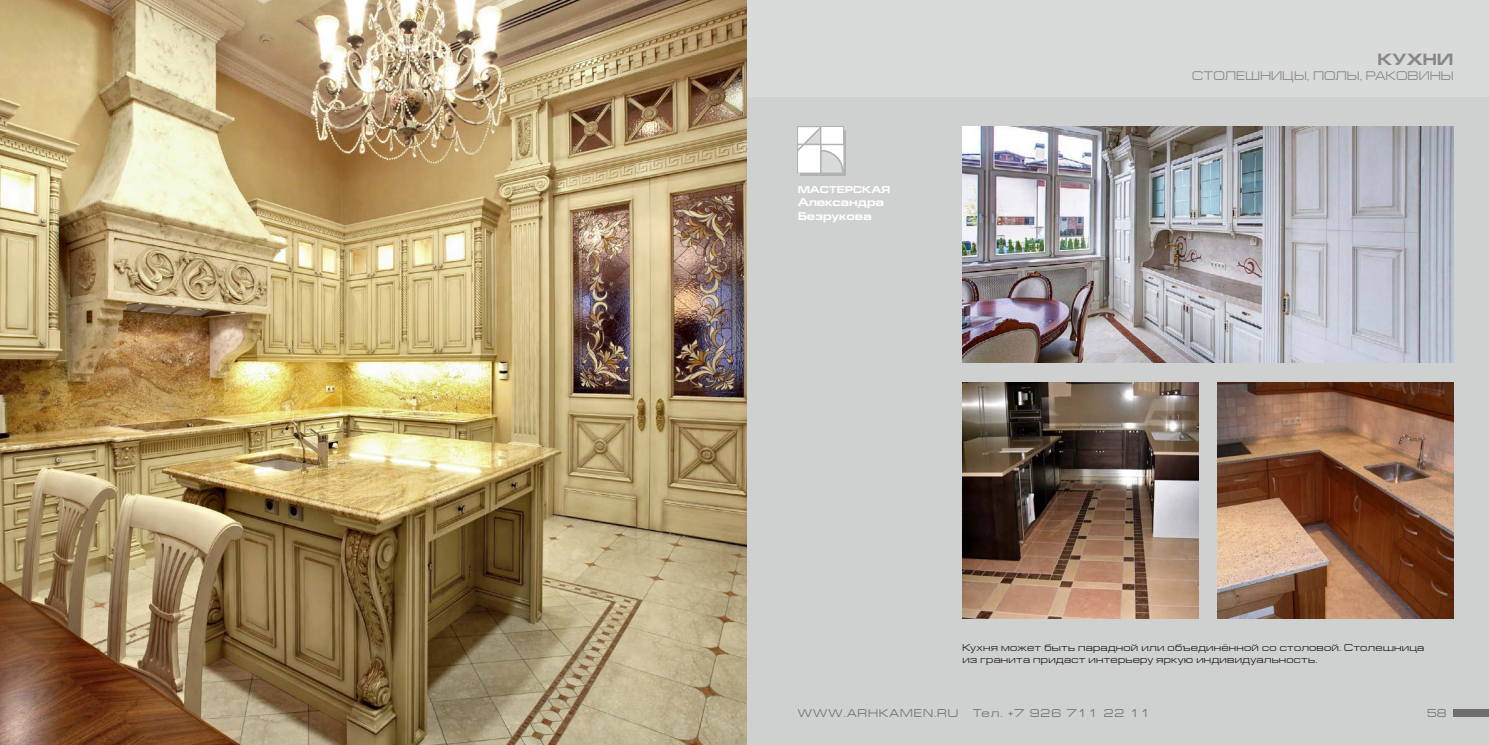
<style>
.page{position:relative;width:1489px;height:745px;background:#fff}
.page>*{position:absolute;margin:0;border:0;box-sizing:border-box;transform-origin:0 0}
.t1{font:700 16.38px "Europe Extended C";color:#868786}
.t2{font:12.5px "Europe Extended C";color:#868786}
.t3{font:11.25px "Europe Extended C";letter-spacing:.09em;color:#6e6e6e}
.t4{font:700 11.25px/13.5px "Europe Extended C";color:#fff}
.t5{font:10px/12px "Europe Extended C";letter-spacing:.02em;color:#181716}
.t6{font:700 10px "Europe Extended C";color:#fff}
</style>
<div class="page">
<div style="left:744px;top:0;width:744px;height:106px;background:#d9dada"></div>
<div style="left:744px;top:97px;width:744px;height:647px;background:#cfd0d0"></div>
<div style="left:1453px;top:709px;width:35px;height:7px;background:#6e6e6e"></div>
<div style="left:800px;top:130px;width:45px;height:45px;background:#b1b2b3"></div>
<svg style="left:797px;top:127px;width:47px;height:46px;background:#eaeaeb"></svg>
<img style="left:962px;top:382px;width:236px;height:235px">
<img style="left:1217px;top:382px;width:236px;height:235px">
<img style="left:962px;top:127px;width:491px;height:235px">
<img style="left:0;top:0;width:746px;height:744px">
<p class="t6" style="left:797px;top:184px;width:94px">МАСТЕРСКАЯ</p>
<p class="t4" style="left:797px;top:196px;width:88px">Александра<br>Безрукова</p>
<h1 class="t1" style="left:1377px;top:50px;width:77px">КУХНИ</h1>
<p class="t2" style="left:1191px;top:68px;width:263px">СТОЛЕШНИЦЫ, ПОЛЫ, РАКОВИНЫ</p>
<p class="t5" style="left:962px;top:641px;width:463px">Кухня может быть парадной или объединённой со столовой. Столешница из гранита придаст интерьеру яркую индивидуальность.</p>
<p class="t3" style="left:797px;top:707px;width:162px">WWW.ARHKAMEN.RU</p>
<p class="t3" style="left:972px;top:707px;width:179px">Тел. +7 926 711 22 11</p>
<p class="t3" style="left:1426px;top:707px;width:21px">58</p>
</div>
